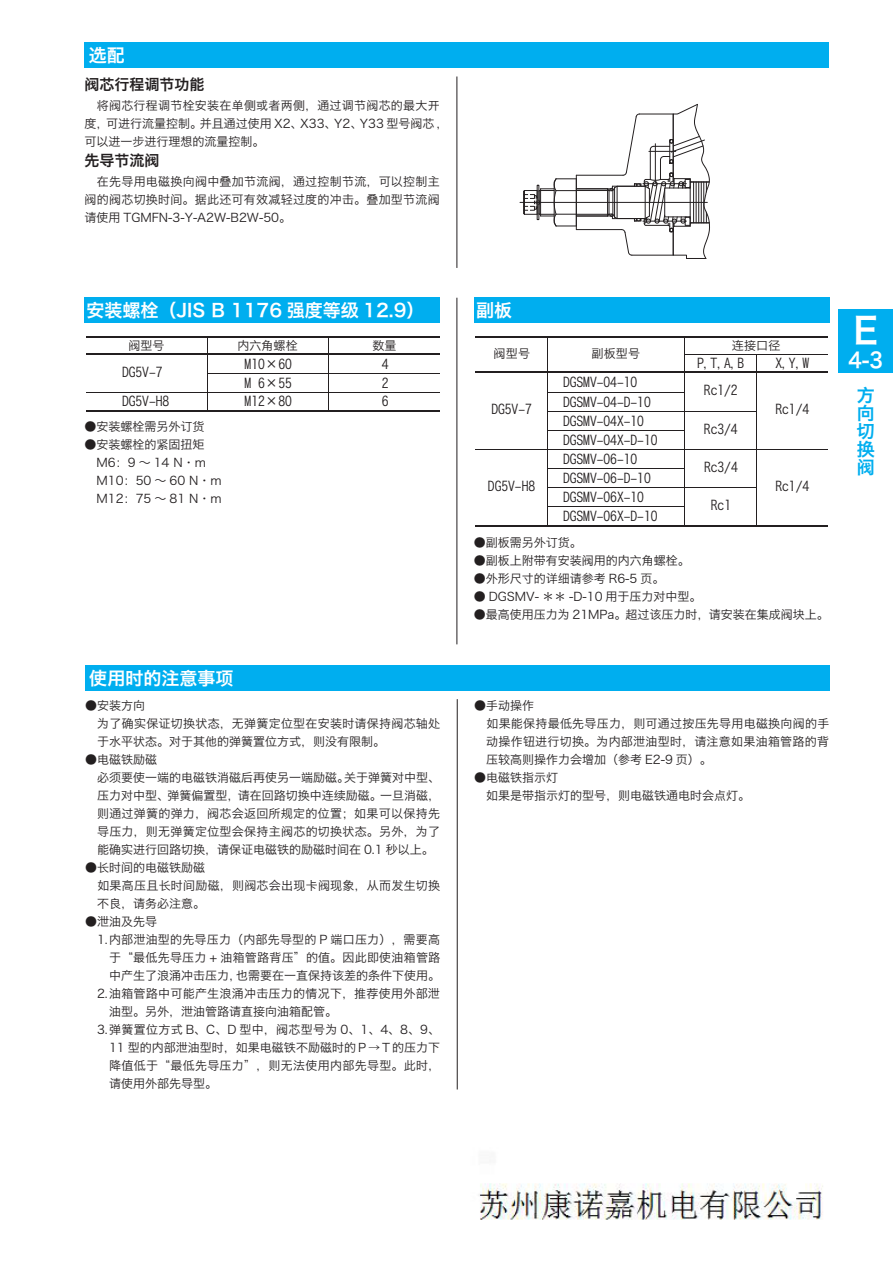
<style>
.page{position:relative;width:893px;height:1263px;background:#fff}
.page>*{position:absolute;margin:0;border:0;box-sizing:border-box;transform-origin:0 0}
.t1{font:36px "Hiragino Sans GB W6";color:#fff}
.t2{font:21px "Hiragino Sans GB W6";color:#fff;scale:.9 1}
.t3{font:18px "Hiragino Sans GB W6";color:#fff}
.t4{font:18px/18px "Hiragino Sans GB W6";color:#00aeef;text-align:justify}
.t5{font:15px "Hiragino Sans GB W6";color:#231f20}
.t6{font:13.5px/19px "Hiragino Sans GB W3";color:#231f20}
.t7{font:12px/18px "Hiragino Sans GB W3";color:#231f20;text-align:justify}
.t8{font:12px/18px "Hiragino Sans GB W3";letter-spacing:.025em;color:#231f20}
.t9{font:12px "Hiragino Sans GB W3";letter-spacing:.02em;color:#231f20}
</style>
<div class="page">
<div style="left:838px;top:309px;width:55px;height:64px;background:#00aeef"></div>
<div style="left:85px;top:43px;width:744px;height:25px;background:#00aeef"></div>
<div style="left:85px;top:298px;width:355px;height:25px;background:#00aeef"></div>
<div style="left:474px;top:298px;width:355px;height:25px;background:#00aeef"></div>
<hr style="left:457px;top:298px;width:1px;height:346px;background:#231f20">
<hr style="left:457px;top:77px;width:1px;height:191px;background:#231f20">
<hr style="left:576px;top:175px;width:1px;height:55px;background:#231f20">
<hr style="left:576px;top:175px;width:47px;height:1px;background:#231f20">
<hr style="left:576px;top:229px;width:46px;height:1px;background:#231f20">
<hr style="left:576px;top:189px;width:35px;height:1px;background:#231f20">
<hr style="left:520px;top:202px;width:187px;height:1px;background:#231f20">
<hr style="left:576px;top:216px;width:32px;height:1px;background:#231f20">
<hr style="left:576px;top:188px;width:32px;height:1px;background:#231f20">
<hr style="left:576px;top:190px;width:33px;height:1px;background:#231f20">
<hr style="left:576px;top:214px;width:33px;height:1px;background:#231f20">
<svg style="left:522px;top:178px;width:54px;height:49px"></svg>
<svg style="left:606px;top:104px;width:104px;height:155px"></svg>
<hr style="left:547px;top:338px;width:1px;height:34px;background:#231f20">
<hr style="left:685px;top:338px;width:1px;height:34px;background:#231f20">
<svg style="left:756px;top:356px;width:1px;height:16px"></svg>
<hr style="left:547px;top:373px;width:1px;height:152px;background:#231f20">
<hr style="left:685px;top:373px;width:1px;height:152px;background:#231f20">
<hr style="left:756px;top:373px;width:1px;height:152px;background:#231f20">
<hr style="left:476px;top:337px;width:352px;height:1px;background:#231f20">
<hr style="left:685px;top:355px;width:143px;height:1px;background:#231f20">
<hr style="left:476px;top:372px;width:352px;height:1px;background:#231f20">
<hr style="left:547px;top:392px;width:138px;height:1px;background:#231f20">
<hr style="left:547px;top:411px;width:209px;height:1px;background:#231f20">
<hr style="left:547px;top:430px;width:138px;height:1px;background:#231f20">
<hr style="left:476px;top:449px;width:352px;height:1px;background:#231f20">
<hr style="left:547px;top:468px;width:138px;height:1px;background:#231f20">
<hr style="left:547px;top:487px;width:209px;height:1px;background:#231f20">
<hr style="left:547px;top:506px;width:138px;height:1px;background:#231f20">
<hr style="left:476px;top:525px;width:352px;height:1px;background:#231f20">
<svg style="left:207px;top:337px;width:1px;height:16px"></svg>
<svg style="left:328px;top:337px;width:1px;height:16px"></svg>
<hr style="left:207px;top:355px;width:1px;height:55px;background:#231f20">
<hr style="left:328px;top:355px;width:1px;height:55px;background:#231f20">
<hr style="left:86px;top:336px;width:354px;height:1px;background:#231f20">
<hr style="left:86px;top:353px;width:354px;height:2px;background:#231f20">
<hr style="left:207px;top:373px;width:233px;height:1px;background:#231f20">
<hr style="left:86px;top:392px;width:354px;height:1px;background:#231f20">
<hr style="left:86px;top:410px;width:354px;height:2px;background:#231f20">
<div style="left:85px;top:665px;width:744px;height:26px;background:#00aeef"></div>
<hr style="left:457px;top:699px;width:1px;height:390px;background:#231f20">
<img style="left:479px;top:1183px;width:344px;height:37px">
<h3 class="t3" style="left:89px;top:44px;width:37px">选配</h3>
<p class="t5" style="left:85px;top:74px;width:121px">阀芯行程调节功能</p>
<p class="t7" style="left:85px;top:96px;width:357px">　将阀芯行程调节栓安装在单侧或者两侧，通过调节阀芯的最大开度，可进行流量控制。并且通过使用 X2、X33、Y2、Y33 型号阀芯 ,可以进一步进行理想的流量控制。</p>
<p class="t5" style="left:85px;top:151px;width:76px">先导节流阀</p>
<p class="t7" style="left:85px;top:172px;width:357px">　在先导用电磁换向阀中叠加节流阀，通过控制节流，可以控制主阀的阀芯切换时间。据此还可有效减轻过度的冲击。叠加型节流阀请使用 TGMFN-3-Y-A2W-B2W-50。</p>
<h3 class="t3" style="left:87px;top:299px;width:339px">安装螺栓（JIS B 1176 强度等级 12.9）</h3>
<p class="t7" style="left:237px;top:337px;width:62px">内六角螺栓</p>
<p class="t6" style="left:245px;top:354px;width:49px">M10×60</p>
<p class="t6" style="left:382px;top:354px;width:8px">4</p>
<p class="t6" style="left:245px;top:373px;width:49px">M 6×55</p>
<p class="t6" style="left:382px;top:373px;width:8px">2</p>
<p class="t7" style="left:128px;top:337px;width:38px">阀型号</p>
<p class="t7" style="left:373px;top:337px;width:26px">数量</p>
<p class="t6" style="left:122px;top:362px;width:42px">DG5V-7</p>
<p class="t6" style="left:122px;top:392px;width:49px">DG5V-H8</p>
<p class="t6" style="left:245px;top:392px;width:49px">M12×80</p>
<p class="t6" style="left:382px;top:392px;width:8px">6</p>
<p class="t7" style="left:85px;top:417px;width:121px">●安装螺栓需另外订货</p>
<p class="t7" style="left:85px;top:435px;width:139px;text-align:left">●安装螺栓的紧固扭矩　M6：9 ～ 14 N・ m　M10：50 ～ 60 N・ m　M12：75 ～ 81 N・ m</p>
<h3 class="t3" style="left:89px;top:666px;width:145px">使用时的注意事项</h3>
<p class="t7" style="left:85px;top:696px;width:61px">●安装方向</p>
<p class="t9" style="left:85px;top:716px;width:357px">　为了确实保证切换状态，无弹簧定位型在安装时请保持阀芯轴处</p>
<p class="t7" style="left:97px;top:732px;width:289px">于水平状态。对于其他的弹簧置位方式，则没有限制。</p>
<p class="t7" style="left:85px;top:750px;width:73px">●电磁铁励磁</p>
<p class="t7" style="left:85px;top:768px;width:357px">　必须要使一端的电磁铁消磁后再使另一端励磁。关于弹簧对中型、</p>
<p class="t7" style="left:97px;top:786px;width:345px">压力对中型、弹簧偏置型，请在回路切换中连续励磁。一旦消磁，</p>
<p class="t8" style="left:97px;top:804px;width:344px">则通过弹簧的弹力，阀芯会返回所规定的位置；如果可以保持先</p>
<p class="t8" style="left:97px;top:822px;width:344px">导压力，则无弹簧定位型会保持主阀芯的切换状态。另外，为了</p>
<p class="t7" style="left:97px;top:840px;width:338px">能确实进行回路切换，请保证电磁铁的励磁时间在 0.1 秒以上。</p>
<p class="t7" style="left:85px;top:858px;width:121px">●长时间的电磁铁励磁</p>
<p class="t8" style="left:85px;top:876px;width:357px">　如果高压且长时间励磁，则阀芯会出现卡阀现象，从而发生切换</p>
<p class="t7" style="left:97px;top:894px;width:109px">不良，请务必注意。</p>
<p class="t7" style="left:85px;top:912px;width:73px">●泄油及先导</p>
<p class="t7" style="left:109px;top:930px;width:333px;text-indent:-12px">1. 内部泄油型的先导压力（内部先导型的 P 端口压力），需要高于“最低先导压力 + 油箱管路背压”的值。因此即使油箱管路中产生了浪涌冲击压力，也需要在一直保持该差的条件下使用。</p>
<p class="t8" style="left:109px;top:984px;width:332px;text-indent:-12px">2. 油箱管路中可能产生浪涌冲击压力的情况下，推荐使用外部泄油型。另外，泄油管路请直接向油箱配管。</p>
<p class="t7" style="left:109px;top:1020px;width:333px;text-indent:-12px">3. 弹簧置位方式 B、C、D 型中，阀芯型号为 0、1、4、8、9、11 型的内部泄油型时，如果电磁铁不励磁时的Ｐ→Ｔ的压力下降值低于“最低先导压力”，则无法使用内部先导型。此时，请使用外部先导型。</p>
<h3 class="t3" style="left:476px;top:299px;width:37px">副板</h3>
<p class="t7" style="left:732px;top:336px;width:50px">连接口径</p>
<p class="t6" style="left:704px;top:380px;width:35px">Rc1/2</p>
<p class="t6" style="left:704px;top:419px;width:35px">Rc3/4</p>
<p class="t7" style="left:494px;top:344px;width:38px">阀型号</p>
<p class="t7" style="left:591px;top:344px;width:50px">副板型号</p>
<p class="t6" style="left:697px;top:353px;width:49px">P,T,A,B</p>
<p class="t6" style="left:775px;top:353px;width:35px">X,Y,W</p>
<p class="t6" style="left:563px;top:373px;width:96px">DGSMV-04-10<br>DGSMV-04-D-10<br>DGSMV-04X-10<br>DGSMV-04X-D-10<br>DGSMV-06-10<br>DGSMV-06-D-10<br>DGSMV-06X-10<br>DGSMV-06X-D-10</p>
<p class="t6" style="left:491px;top:400px;width:42px">7-V5GD</p>
<p class="t6" style="left:775px;top:400px;width:35px">4/1cR</p>
<p class="t6" style="left:704px;top:457px;width:35px">Rc3/4</p>
<p class="t6" style="left:711px;top:495px;width:22px">Rc1</p>
<p class="t6" style="left:488px;top:476px;width:49px">8H-V5GD</p>
<p class="t6" style="left:775px;top:476px;width:35px">4/1cR</p>
<p class="t7" style="left:474px;top:533px;width:109px">●副板需另外订货。</p>
<p class="t7" style="left:474px;top:551px;width:217px">●副板上附带有安装阀用的内六角螺栓。</p>
<p class="t7" style="left:474px;top:569px;width:192px">●外形尺寸的详细请参考 R6-5 页。</p>
<p class="t7" style="left:474px;top:587px;width:229px">● DGSMV- ＊＊ -D-10 用于压力对中型。</p>
<p class="t7" style="left:474px;top:605px;width:357px">●最高使用压力为 21MPa。超过该压力时，请安装在集成阀块上。</p>
<h1 class="t1" style="left:853px;top:307px;width:26px">E</h1>
<h2 class="t2" style="left:848px;top:346px;width:40px">4-3</h2>
<h3 class="t4" style="left:857px;top:385px;width:19px">方向切换阀</h3>
<p class="t7" style="left:474px;top:696px;width:61px">●手动操作</p>
<p class="t9" style="left:474px;top:716px;width:357px">　如果能保持最低先导压力，则可通过按压先导用电磁换向阀的手</p>
<p class="t8" style="left:486px;top:732px;width:344px">动操作钮进行切换。为内部泄油型时，请注意如果油箱管路的背</p>
<p class="t7" style="left:486px;top:750px;width:227px">压较高则操作力会增加（参考 E2-9 页）。</p>
<p class="t7" style="left:474px;top:768px;width:277px">●电磁铁指示灯<br>　如果是带指示灯的型号，则电磁铁通电时会点灯。</p>
</div>
